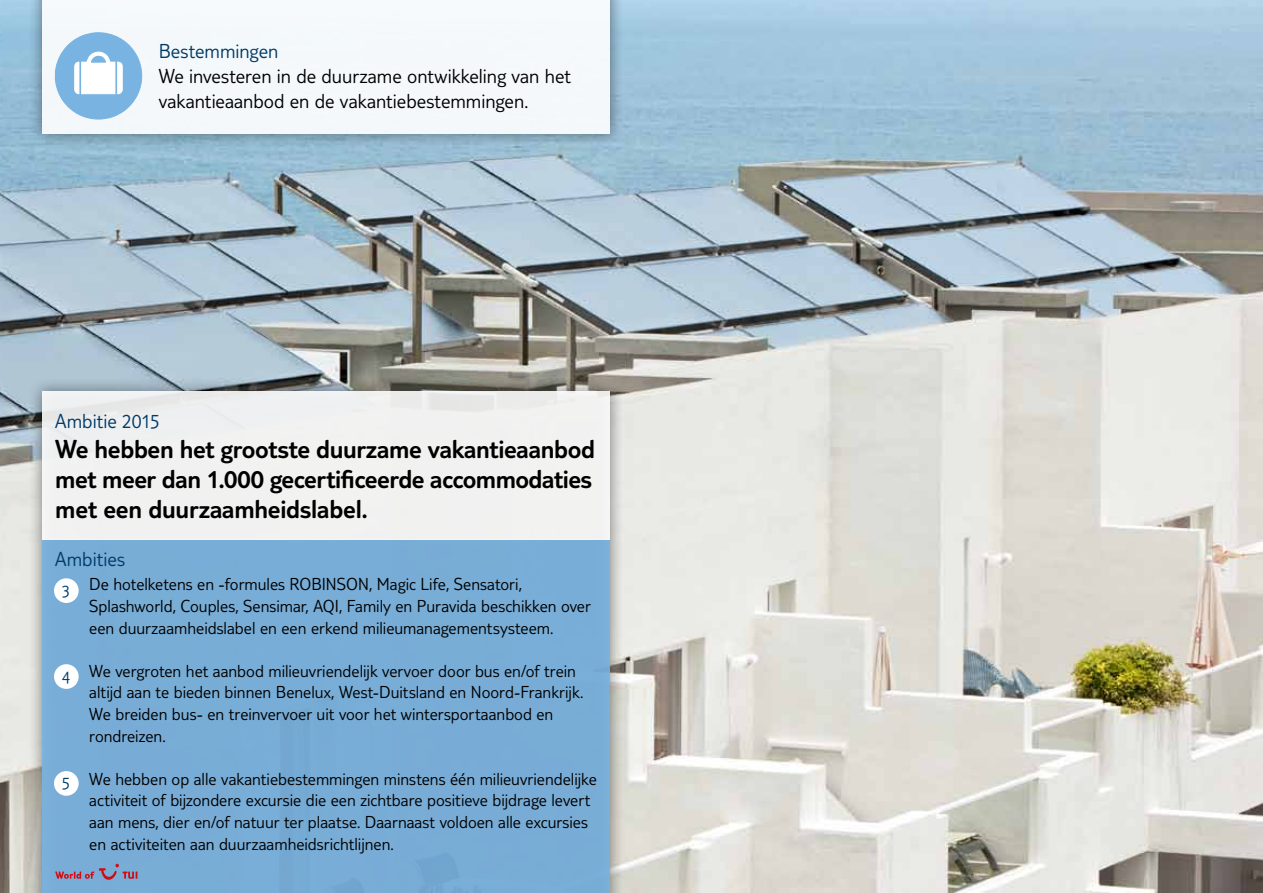
<style>
.page{position:relative;width:1263px;height:893px;background:#fff}
.page>*{position:absolute;margin:0;border:0;box-sizing:border-box;transform-origin:0 0}
.t1{font:300 27px/30px "TUI Type";letter-spacing:-.015em;color:#000;text-align:justify}
.t2{font:300 21px/25.2px "TUI Type";letter-spacing:-.005em;color:#000}
.t3{font:300 21px "TUI Type";letter-spacing:-.005em;color:#003b68}
.t4{font:300 18px/21.6px "TUI Type";color:#000}
.t5{font:300 18px "TUI Type";color:#003b68}
</style>
<div class="page">
<img style="left:0;top:0;width:1263px;height:893px">
<div style="left:28px;top:377px;width:596px;height:516px;background:#000;opacity:.5"></div>
<div style="left:43px;top:540px;width:567px;height:353px;background:#78add6"></div>
<div style="left:43px;top:391px;width:567px;height:149px;background:#f1f1f1"></div>
<div style="left:28px;top:0;width:596px;height:149px;background:#000;opacity:.5"></div>
<div style="left:43px;top:0;width:567px;height:134px;background:#f4f8fb"></div>
<svg style="left:55px;top:33px;width:87px;height:86px"></svg>
<div style="left:54px;top:578px;width:25px;height:25px;background:#fff;border-radius:50%"></div>
<div style="left:54px;top:664px;width:25px;height:25px;background:#fff;border-radius:50%"></div>
<div style="left:54px;top:771px;width:25px;height:25px;background:#fff;border-radius:50%"></div>
<svg style="left:55px;top:864px;width:82px;height:16px"></svg>
<p class="t3" style="left:159px;top:39px;width:121px">Bestemmingen</p>
<p class="t2" style="left:159px;top:63px;width:414px">We investeren in de duurzame ontwikkeling van het vakantieaanbod en de vakantiebestemmingen.</p>
<p class="t3" style="left:55px;top:409px;width:106px">Ambitie 2015</p>
<h1 class="t1" style="left:55px;top:433px;width:541px">We hebben het grootste duurzame vakantieaanbod met meer dan 1.000 gecertificeerde accommodaties met een duurzaamheidslabel.</h1>
<p class="t3" style="left:55px;top:547px;width:71px">Ambities</p>
<p class="t5" style="left:62px;top:580px;width:10px">3</p>
<p class="t5" style="left:62px;top:666px;width:10px">4</p>
<p class="t5" style="left:62px;top:773px;width:10px">5</p>
<p class="t4" style="left:89px;top:573px;width:503px;text-indent:280px">, Magic Life, Sensatori,<br>Splashworld, Couples, Sensimar, AQI, Family en Puravida beschikken over een duurzaamheidslabel en een erkend milieumanagementsysteem.</p>
<p class="t4" style="left:89px;top:660px;width:496px">We vergroten het aanbod milieuvriendelijk vervoer door bus en/of trein altijd aan te bieden binnen Benelux, West-Duitsland en Noord-Frankrijk.<br>We breiden bus- en treinvervoer uit voor het wintersportaanbod en rondreizen.</p>
<p class="t4" style="left:89px;top:768px;width:509px">We hebben op alle vakantiebestemmingen minstens één milieuvriendelijke activiteit of bijzondere excursie die een zichtbare positieve bijdrage levert aan mens, dier en/of natuur ter plaatse. Daarnaast voldoen alle excursies en activiteiten aan duurzaamheidsrichtlijnen.</p>
<p class="t4" style="left:89px;top:573px;width:221px">De hotelketens en -formules Robinson</p>
</div>
